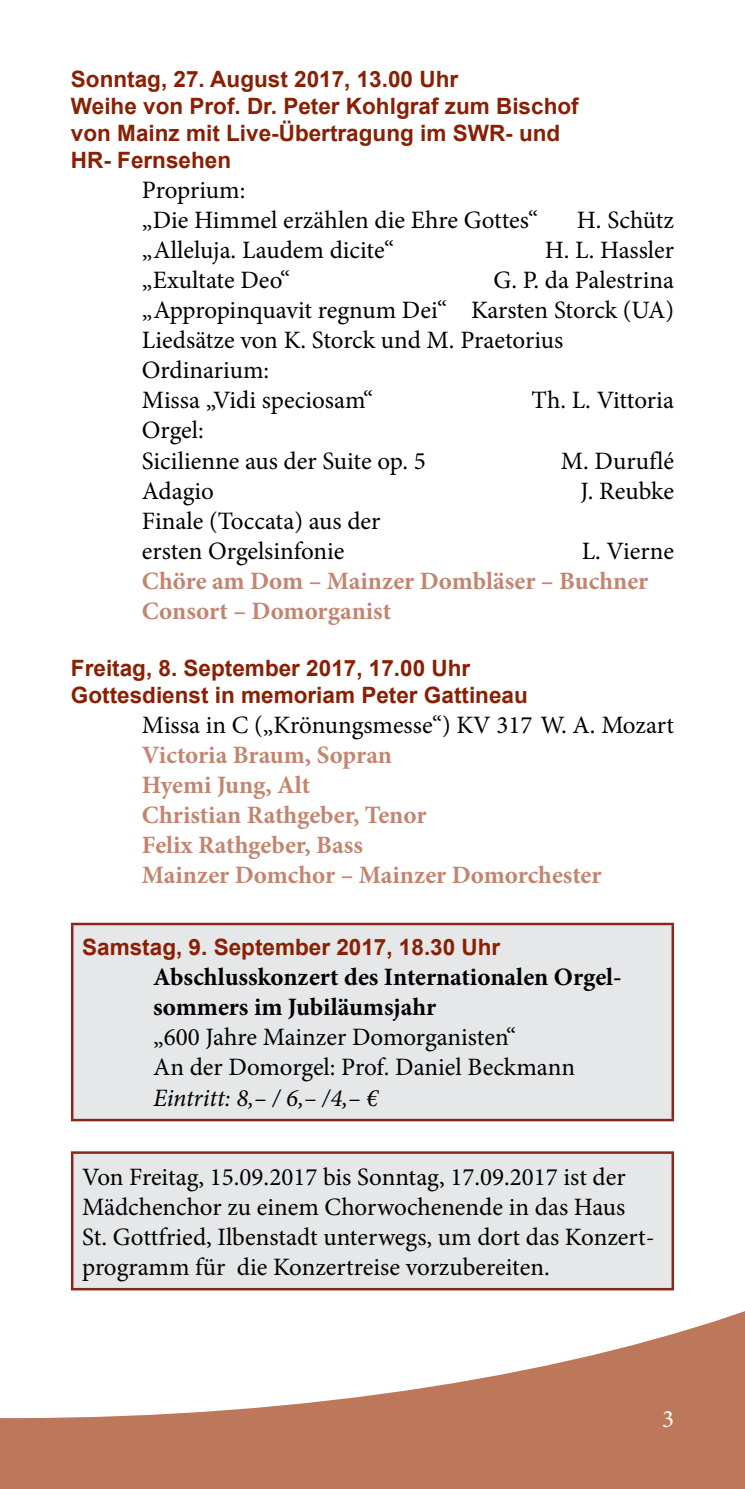
<style>
.page{position:relative;width:745px;height:1489px;background:#fff}
.page>*{position:absolute;margin:0;border:0;box-sizing:border-box;transform-origin:0 0}
.t1{font:25px/30px "Minion Pro";color:#000}
.t2{font:700 25px/30px "Minion Pro";color:#c38570}
.t3{font:700 25px/30px "Minion Pro";color:#000}
.t4{font:italic 25px "Minion Pro";letter-spacing:-.015em;color:#000}
.t5{font:25px "Minion Pro";color:#fff}
.t6{font:700 22.5px/27px "Arial";color:#8a1f03}
</style>
<div class="page">
<div style="left:0;top:1240px;width:744px;height:248px;background:#bd775b"></div>
<svg style="left:0;top:922px;width:744px;height:495px;fill:#fff"></svg>
<div style="left:72px;top:923px;width:600px;height:196px;background:#e6e7e8"></div>
<hr style="left:71px;top:925px;width:2px;height:193px;background:#87261a">
<hr style="left:71px;top:922px;width:602px;height:3px;background:#87261a">
<hr style="left:671px;top:925px;width:2px;height:193px;background:#87261a">
<hr style="left:71px;top:1118px;width:602px;height:3px;background:#87261a">
<div style="left:72px;top:1152px;width:600px;height:136px;background:#e6e7e8"></div>
<hr style="left:71px;top:1153px;width:2px;height:134px;background:#87261a">
<hr style="left:71px;top:1151px;width:602px;height:2px;background:#87261a">
<hr style="left:671px;top:1153px;width:2px;height:134px;background:#87261a">
<hr style="left:71px;top:1287px;width:602px;height:3px;background:#87261a">
<p class="t6" style="left:71px;top:67px;width:509px">Sonntag, 27. August 2017, 13.00 Uhr<br>Weihe von Prof. Dr. Peter Kohlgraf zum Bischof von Mainz mit Live-Übertragung im SWR- und HR- Fernsehen</p>
<p class="t1" style="left:142px;top:175px;width:397px">Proprium:<br>„Die Himmel erzählen die Ehre Gottes“</p>
<p class="t1" style="left:576px;top:205px;width:99px">H. Schütz</p>
<p class="t1" style="left:142px;top:235px;width:253px">„Alleluja. Laudem dicite“</p>
<p class="t1" style="left:544px;top:235px;width:131px">H. L. Hassler</p>
<p class="t1" style="left:142px;top:265px;width:150px">„Exultate Deo“</p>
<p class="t1" style="left:142px;top:265px;width:533px;text-indent:351px">G. P. da Palestrina „Appropinquavit regnum Dei“ Karsten Storck (UA)<br>Liedsätze von K. Storck und M. Praetorius<br>Ordinarium:<br>Missa „Vidi speciosam“</p>
<p class="t1" style="left:531px;top:385px;width:144px">Th. L. Vittoria</p>
<p class="t1" style="left:142px;top:415px;width:285px">Orgel:<br>Sicilienne aus der Suite op. 5</p>
<p class="t1" style="left:560px;top:445px;width:114px">M. Duruflé</p>
<p class="t1" style="left:142px;top:475px;width:74px">Adagio</p>
<p class="t1" style="left:580px;top:475px;width:95px">J. Reubke</p>
<p class="t1" style="left:142px;top:505px;width:240px">Finale (Toccata) aus der ersten Orgelsinfonie</p>
<p class="t1" style="left:581px;top:535px;width:94px">L. Vierne</p>
<p class="t2" style="left:142px;top:565px;width:507px">Chöre am Dom – Mainzer Dombläser – Buchner<br>Consort – Domorganist</p>
<p class="t6" style="left:71px;top:655px;width:458px">Freitag, 8. September 2017, 17.00 Uhr<br>Gottesdienst in memoriam Peter Gattineau</p>
<p class="t1" style="left:142px;top:709px;width:533px">Missa in C („Krönungsmesse“) KV 317 W. A. Mozart</p>
<p class="t2" style="left:142px;top:739px;width:461px">Victoria Braum, Sopran<br>Hyemi Jung, Alt<br>Christian Rathgeber, Tenor<br>Felix Rathgeber, Bass<br>Mainzer Domchor – Mainzer Domorchester</p>
<p class="t6" style="left:82px;top:933px;width:419px">Samstag, 9. September 2017, 18.30 Uhr</p>
<p class="t3" style="left:153px;top:961px;width:470px">Abschlusskonzert des Internationalen Orgel&shy;sommers im Jubiläumsjahr</p>
<p class="t1" style="left:153px;top:1021px;width:423px">„600 Jahre Mainzer Domorganisten“<br>An der Domorgel: Prof. Daniel Beckmann</p>
<p class="t4" style="left:153px;top:1080px;width:226px">Eintritt: 8,– / 6,– /4,– €</p>
<p class="t1" style="left:82px;top:1161px;width:573px">Von Freitag, 15.09.2017 bis Sonntag, 17.09.2017 ist der Mädchenchor zu einem Chorwochenende in das Haus St. Gottfried, Ilbenstadt unterwegs, um dort das Konzert&shy;programm für die Konzertreise vorzubereiten.</p>
<p class="t5" style="left:661px;top:1402px;width:13px">3</p>
</div>
